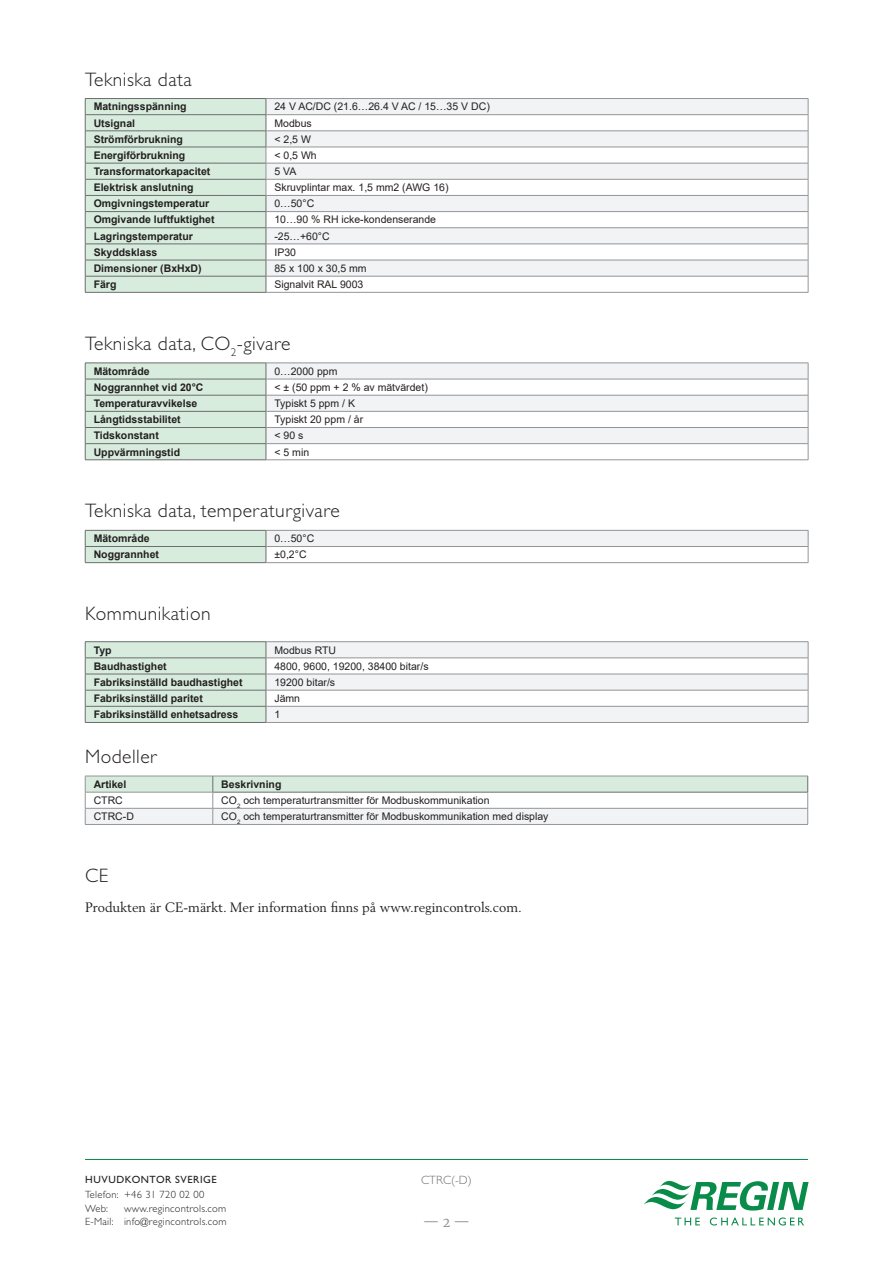
<style>
.page{position:relative;width:893px;height:1263px;background:#fff}
.page>*{position:absolute;margin:0;border:0;box-sizing:border-box;transform-origin:0 0}
.Header2{font:300 19.5px "Gill Sans Std";letter-spacing:.025em;color:#231f20}
.Body{font:13.5px "Berling LT Std";color:#231f20}
.t1{font:13.5px "Merriweather";color:#939598}
.t2{font:300 12px "Gill Sans Std";color:#6c6d70}
.TableHeader{font:700 10.5px "Arial";color:#231f20}
.TableBody{font:10.5px "Arial";color:#231f20}
.t3{font:300 10.5px/13.5px "Gill Sans Std";letter-spacing:.025em;color:#231f20}
.t4{font:10.5px "Gill Sans Std";letter-spacing:.055em;color:#231f20}
.ArtNr{font:10.5px "Arial";color:#231f20}
</style>
<div class="page">
<svg style="left:643px;top:1180px;width:166px;height:30px"></svg>
<svg style="left:675px;top:1217px;width:25px;height:8px"></svg>
<svg style="left:710px;top:1217px;width:94px;height:8px"></svg>
<hr style="left:85px;top:1159px;width:723px;height:1px;background:#098b4a">
<svg style="left:267px;top:99px;width:541px;height:177px;fill:#f2f3f4"></svg>
<hr style="left:85px;top:98px;width:181px;height:1px;background:#6c6d70">
<hr style="left:266px;top:98px;width:542px;height:1px;background:#939598">
<hr style="left:266px;top:147px;width:542px;height:1px;background:#939598">
<hr style="left:266px;top:179px;width:542px;height:1px;background:#939598">
<hr style="left:266px;top:211px;width:542px;height:1px;background:#939598">
<hr style="left:266px;top:244px;width:542px;height:1px;background:#939598">
<hr style="left:266px;top:114px;width:542px;height:1px;background:#939598">
<hr style="left:266px;top:131px;width:542px;height:1px;background:#939598">
<hr style="left:266px;top:163px;width:542px;height:1px;background:#939598">
<hr style="left:266px;top:195px;width:542px;height:1px;background:#939598">
<hr style="left:266px;top:227px;width:542px;height:1px;background:#939598">
<hr style="left:266px;top:260px;width:542px;height:1px;background:#939598">
<svg style="left:808px;top:99px;width:1px;height:193px"></svg>
<svg style="left:85px;top:99px;width:182px;height:193px;background:#d1e4d6"></svg>
<hr style="left:85px;top:179px;width:181px;height:1px;background:#6c6d70">
<hr style="left:85px;top:260px;width:181px;height:1px;background:#6c6d70">
<hr style="left:266px;top:276px;width:542px;height:1px;background:#939598">
<hr style="left:266px;top:292px;width:542px;height:1px;background:#939598">
<hr style="left:85px;top:276px;width:181px;height:1px;background:#6c6d70">
<hr style="left:85px;top:292px;width:181px;height:1px;background:#6c6d70">
<svg style="left:85px;top:363px;width:724px;height:97px"></svg>
<hr style="left:266px;top:427px;width:542px;height:1px;background:#939598">
<hr style="left:266px;top:443px;width:542px;height:1px;background:#939598">
<hr style="left:266px;top:459px;width:542px;height:1px;background:#939598">
<div style="left:266px;top:530px;width:542px;height:16px;background:#f2f3f4"></div>
<hr style="left:266px;top:530px;width:542px;height:1px;background:#939598">
<svg style="left:85px;top:530px;width:182px;height:32px;background:#d0e3d5"></svg>
<hr style="left:85px;top:562px;width:181px;height:1px;background:#6c6d70">
<hr style="left:266px;top:546px;width:542px;height:1px;background:#939598">
<svg style="left:808px;top:530px;width:1px;height:32px"></svg>
<hr style="left:266px;top:562px;width:542px;height:1px;background:#939598">
<hr style="left:85px;top:641px;width:181px;height:1px;background:#6c6d70">
<hr style="left:266px;top:641px;width:542px;height:1px;background:#939598">
<hr style="left:85px;top:722px;width:181px;height:1px;background:#6c6d70">
<svg style="left:85px;top:642px;width:724px;height:80px"></svg>
<hr style="left:266px;top:674px;width:542px;height:1px;background:#939598">
<hr style="left:266px;top:690px;width:542px;height:1px;background:#939598">
<hr style="left:266px;top:706px;width:542px;height:1px;background:#939598">
<hr style="left:266px;top:722px;width:542px;height:1px;background:#939598">
<hr style="left:213px;top:824px;width:595px;height:1px;background:#939598">
<svg style="left:85px;top:776px;width:723px;height:48px"></svg>
<hr style="left:85px;top:824px;width:128px;height:1px;background:#939598">
<p class="Header2" style="left:85px;top:68px;width:108px">Tekniska data</p>
<p class="TableHeader" style="left:94px;top:99px;width:94px">Matningsspänning</p>
<p class="TableBody" style="left:274px;top:100px;width:217px">24 V AC/DC (21.6…26.4 V AC / 15…35 V DC)</p>
<p class="TableHeader" style="left:94px;top:115px;width:43px">Utsignal</p>
<p class="TableBody" style="left:274px;top:116px;width:39px">Modbus</p>
<p class="TableHeader" style="left:94px;top:132px;width:91px">Strömförbrukning</p>
<p class="TableBody" style="left:274px;top:132px;width:38px">&lt; 2,5 W</p>
<p class="TableHeader" style="left:94px;top:148px;width:93px">Energiförbrukning</p>
<p class="TableBody" style="left:274px;top:148px;width:44px">&lt; 0,5 Wh</p>
<p class="TableHeader" style="left:94px;top:164px;width:118px">Transformatorkapacitet</p>
<p class="TableBody" style="left:274px;top:164px;width:23px">5 VA</p>
<p class="TableHeader" style="left:94px;top:180px;width:101px">Elektrisk anslutning</p>
<p class="TableBody" style="left:274px;top:180px;width:176px">Skruvplintar max. 1,5 mm2 (AWG 16)</p>
<p class="TableHeader" style="left:94px;top:196px;width:117px">Omgivningstemperatur</p>
<p class="TableBody" style="left:274px;top:196px;width:41px">0…50°C</p>
<p class="TableHeader" style="left:94px;top:212px;width:122px">Omgivande luftfuktighet</p>
<p class="TableBody" style="left:274px;top:213px;width:163px">10…90 % RH icke-kondenserande</p>
<p class="TableHeader" style="left:94px;top:229px;width:101px">Lagringstemperatur</p>
<p class="TableBody" style="left:274px;top:229px;width:57px">-25…+60°C</p>
<p class="TableHeader" style="left:94px;top:245px;width:65px">Skyddsklass</p>
<p class="TableBody" style="left:274px;top:245px;width:23px">IP30</p>
<p class="TableHeader" style="left:94px;top:261px;width:109px">Dimensioner (BxHxD)</p>
<p class="TableBody" style="left:274px;top:261px;width:94px">85 x 100 x 30,5 mm</p>
<p class="TableHeader" style="left:94px;top:277px;width:24px">Färg</p>
<p class="TableBody" style="left:274px;top:277px;width:90px">Signalvit RAL 9003</p>
<p class="Header2" style="left:85px;top:332px;width:207px">Tekniska data, CO<sub>2</sub>-givare</p>
<p class="TableHeader" style="left:94px;top:364px;width:58px">Mätområde</p>
<p class="TableBody" style="left:274px;top:364px;width:65px">0…2000 ppm</p>
<p class="TableHeader" style="left:94px;top:380px;width:111px">Noggrannhet vid 20°C</p>
<p class="TableBody" style="left:274px;top:380px;width:155px">&lt; ± (50 ppm + 2 % av mätvärdet)</p>
<p class="TableHeader" style="left:94px;top:396px;width:105px">Temperaturavvikelse</p>
<p class="TableBody" style="left:274px;top:396px;width:82px">Typiskt 5 ppm / K</p>
<p class="TableHeader" style="left:94px;top:412px;width:88px">Långtidsstabilitet</p>
<p class="TableBody" style="left:274px;top:412px;width:90px">Typiskt 20 ppm / år</p>
<p class="TableHeader" style="left:94px;top:428px;width:67px">Tidskonstant</p>
<p class="TableBody" style="left:274px;top:428px;width:30px">&lt; 90 s</p>
<p class="TableHeader" style="left:94px;top:444px;width:88px">Uppvärmningstid</p>
<p class="TableBody" style="left:274px;top:445px;width:36px">&lt; 5 min</p>
<p class="Header2" style="left:85px;top:500px;width:256px">Tekniska data, temperaturgivare</p>
<p class="TableHeader" style="left:94px;top:531px;width:58px">Mätområde</p>
<p class="TableBody" style="left:274px;top:531px;width:41px">0…50°C</p>
<p class="TableHeader" style="left:94px;top:547px;width:67px">Noggrannhet</p>
<p class="TableBody" style="left:274px;top:547px;width:34px">±0,2°C</p>
<p class="Header2" style="left:85px;top:603px;width:127px">Kommunikation</p>
<p class="TableHeader" style="left:94px;top:642px;width:19px">Typ</p>
<p class="TableBody" style="left:274px;top:643px;width:63px">Modbus RTU</p>
<p class="TableHeader" style="left:94px;top:659px;width:74px">Baudhastighet</p>
<p class="TableBody" style="left:274px;top:659px;width:156px">4800, 9600, 19200, 38400 bitar/s</p>
<p class="TableHeader" style="left:94px;top:675px;width:150px">Fabriksinställd baudhastighet</p>
<p class="TableBody" style="left:274px;top:675px;width:62px">19200 bitar/s</p>
<p class="TableHeader" style="left:94px;top:691px;width:111px">Fabriksinställd paritet</p>
<p class="TableBody" style="left:274px;top:691px;width:27px">Jämn</p>
<p class="TableHeader" style="left:94px;top:707px;width:146px">Fabriksinställd enhetsadress</p>
<p class="TableBody" style="left:274px;top:707px;width:7px">1</p>
<p class="Header2" style="left:85px;top:745px;width:73px">Modeller</p>
<p class="TableHeader" style="left:94px;top:777px;width:34px">Artikel</p>
<p class="TableHeader" style="left:221px;top:777px;width:62px">Beskrivning</p>
<p class="ArtNr" style="left:94px;top:793px;width:31px">CTRC</p>
<p class="TableBody" style="left:221px;top:793px;width:270px">CO<sub>2</sub> och temperaturtransmitter för Modbuskommunikation</p>
<p class="ArtNr" style="left:94px;top:809px;width:42px">CTRC-D</p>
<p class="TableBody" style="left:221px;top:809px;width:329px">CO<sub>2</sub> och temperaturtransmitter för Modbuskommunikation med display</p>
<p class="Header2" style="left:85px;top:864px;width:25px">CE</p>
<p class="Body" style="left:85px;top:899px;width:438px">Produkten är CE-märkt. Mer information finns på www.regincontrols.com.</p>
<p class="t4" style="left:85px;top:1173px;width:133px">HUVUDKONTOR SVERIGE</p>
<p class="t3" style="left:85px;top:1188px;width:121px">Telefon: +46 31 720 02 00<br>Web:</p>
<p class="t3" style="left:85px;top:1201px;width:143px;text-align:right">www.regincontrols.com<br>E-Mail: info@regincontrols.com</p>
<p class="t2" style="left:421px;top:1173px;width:52px">CTRC(-D)</p>
<p class="t1" style="left:423px;top:1214px;width:48px">— 2 —</p>
</div>
